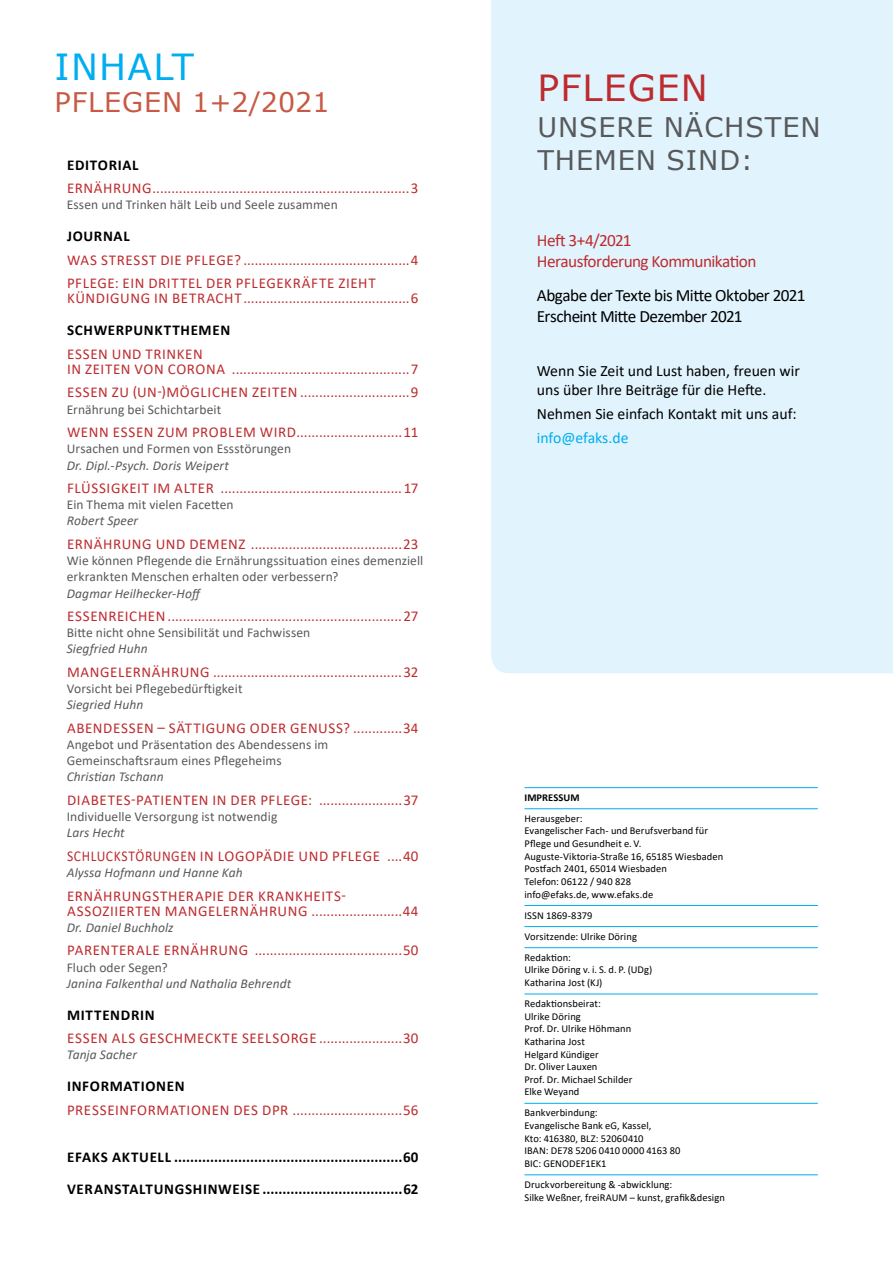
<style>
.page{position:relative;width:893px;height:1263px;background:#fff}
.page>*{position:absolute;margin:0;border:0;box-sizing:border-box;transform-origin:0 0}
.t1{font:36px "Verdana";letter-spacing:.035em;color:#bd2b2e}
.t2{font:36px "Verdana";letter-spacing:.035em;color:#00aeef}
.t3{font:27px/32.4px "Verdana";letter-spacing:.035em;color:#58595b}
.t4{font:27px "Verdana";letter-spacing:.035em;color:#c85945}
.t5{font:17.25px/21px "Calibri";letter-spacing:-.035em;color:#000}
.t6{font:17.25px/21px "Calibri";letter-spacing:-.035em;color:#bd2b2e}
.t7{font:15.75px/19.5px "Calibri";color:#000}
.t8{font:15.75px "Calibri";letter-spacing:-.005em;color:#00aeef}
.t9{font:15px/15px "Calibri";letter-spacing:.04em;color:#bd2b2e}
.t10{font:700 15px/32px "Calibri";letter-spacing:.045em;color:#000}
.t11{font:15px "Calibri";letter-spacing:.04em;color:#bd2b2e;scale:.9 1}
.t12{font:13.5px/16.2px "Calibri";letter-spacing:.005em;color:#58595b}
.t13{font:italic 13.5px "Calibri";letter-spacing:.005em;color:#58595b}
.t14{font:10.5px/12.6px "Calibri";letter-spacing:.005em;color:#000}
.t15{font:700 10.5px "Calibri";letter-spacing:.01em;color:#000}
</style>
<div class="page">
<hr style="left:524px;top:787px;width:294px;height:1px;background:#00aeef">
<hr style="left:524px;top:808px;width:294px;height:1px;background:#00aeef">
<hr style="left:524px;top:905px;width:294px;height:1px;background:#00aeef">
<hr style="left:524px;top:926px;width:294px;height:1px;background:#00aeef">
<hr style="left:524px;top:947px;width:294px;height:1px;background:#00aeef">
<hr style="left:524px;top:993px;width:294px;height:1px;background:#00aeef">
<hr style="left:524px;top:1103px;width:294px;height:1px;background:#00aeef">
<hr style="left:524px;top:1174px;width:294px;height:1px;background:#00aeef">
<div style="left:491px;top:0;width:402px;height:673px;background:#e1f4fd"></div>
<h1 class="t2" style="left:55px;top:42px;width:141px">INHALT</h1>
<h2 class="t4" style="left:54px;top:84px;width:277px">PFLEGEN 1+2/2021</h2>
<p class="t10" style="left:67px;top:148px;width:73px">EDITORIAL</p>
<p class="t9" style="left:67px;top:180px;width:353px">ERNÄHRUNG....................................................................3</p>
<p class="t12" style="left:67px;top:196px;width:273px">Essen und Trinken hält Leib und Seele zusammen</p>
<p class="t10" style="left:67px;top:220px;width:64px">JOURNAL</p>
<p class="t9" style="left:67px;top:248px;width:353px;line-height:23.5px">WAS STRESST DIE PFLEGE? ............................................4<br>PFLEGE: EIN DRITTEL DER PFLEGEKRÄFTE ZIEHT</p>
<p class="t9" style="left:67px;top:290px;width:353px">KÜNDIGUNG IN BETRACHT............................................6</p>
<p class="t10" style="left:67px;top:314px;width:165px">SCHWERPUNKTTHEMEN</p>
<p class="t9" style="left:67px;top:346px;width:353px">ESSEN UND TRINKEN<br>IN ZEITEN VON CORONA ...............................................7</p>
<p class="t9" style="left:67px;top:385px;width:353px">ESSEN ZU (UN-)MÖGLICHEN ZEITEN .............................9</p>
<p class="t12" style="left:67px;top:401px;width:156px">Ernährung bei Schichtarbeit</p>
<p class="t9" style="left:67px;top:424px;width:353px">WENN ESSEN ZUM PROBLEM WIRD............................11</p>
<p class="t12" style="left:67px;top:440px;width:226px">Ursachen und Formen von Essstörungen</p>
<p class="t13" style="left:67px;top:456px;width:164px">Dr. Dipl.-Psych. Doris Weipert</p>
<p class="t9" style="left:67px;top:480px;width:353px">FLÜSSIGKEIT IM ALTER ................................................17</p>
<p class="t12" style="left:67px;top:496px;width:168px">Ein Thema mit vielen Facetten</p>
<p class="t13" style="left:67px;top:512px;width:73px">Robert Speer</p>
<p class="t9" style="left:67px;top:536px;width:353px">ERNÄHRUNG UND DEMENZ ........................................23</p>
<p class="t12" style="left:67px;top:552px;width:358px">Wie können Pflegende die Ernährungssituation eines demenziell erkrankten Menschen erhalten oder verbessern?</p>
<p class="t13" style="left:67px;top:584px;width:137px">Dagmar Heilhecker-Hoff</p>
<p class="t9" style="left:67px;top:608px;width:353px">ESSENREICHEN..............................................................27</p>
<p class="t12" style="left:67px;top:624px;width:245px">Bitte nicht ohne Sensibilität und Fachwissen</p>
<p class="t13" style="left:67px;top:640px;width:82px">Siegfried Huhn</p>
<p class="t9" style="left:67px;top:664px;width:353px">MANGELERNÄHRUNG ..................................................32</p>
<p class="t12" style="left:67px;top:680px;width:177px">Vorsicht bei Pflegebedürftigkeit</p>
<p class="t13" style="left:67px;top:695px;width:78px">Siegried Huhn</p>
<p class="t9" style="left:67px;top:720px;width:353px">ABENDESSEN – SÄTTIGUNG ODER GENUSS? .............34</p>
<p class="t12" style="left:67px;top:736px;width:263px">Angebot und Präsentation des Abendessens im<br>Gemeinschaftsraum eines Pflegeheims</p>
<p class="t13" style="left:67px;top:768px;width:98px">Christian Tschann</p>
<p class="t9" style="left:67px;top:792px;width:353px">DIABETES-PATIENTEN IN DER PFLEGE: ......................37</p>
<p class="t12" style="left:67px;top:808px;width:212px">Individuelle Versorgung ist notwendig</p>
<p class="t13" style="left:67px;top:823px;width:60px">Lars Hecht</p>
<p class="t11" style="left:67px;top:845px;width:392px">SCHLUCKSTÖRUNGEN IN LOGOPÄDIE UND PFLEGE ....40</p>
<p class="t13" style="left:67px;top:863px;width:177px">Alyssa Hofmann und Hanne Kah</p>
<p class="t9" style="left:67px;top:888px;width:353px">ERNÄHRUNGSTHERAPIE DER KRANKHEITS-<br>ASSOZIIERTEN MANGELERNÄHRUNG ........................44</p>
<p class="t13" style="left:67px;top:918px;width:108px">Dr. Daniel Buchholz</p>
<p class="t9" style="left:67px;top:942px;width:353px">PARENTERALE ERNÄHRUNG .......................................50</p>
<p class="t12" style="left:67px;top:958px;width:102px">Fluch oder Segen?</p>
<p class="t13" style="left:67px;top:974px;width:226px">Janina Falkenthal und Nathalia Behrendt</p>
<p class="t10" style="left:67px;top:998px;width:89px">MITTENDRIN</p>
<p class="t9" style="left:67px;top:1030px;width:353px">ESSEN ALS GESCHMECKTE SEELSORGE ......................30</p>
<p class="t13" style="left:67px;top:1045px;width:72px">Tanja Sacher</p>
<p class="t10" style="left:67px;top:1070px;width:119px">INFORMATIONEN</p>
<p class="t9" style="left:67px;top:1102px;width:353px">PRESSEINFORMATIONEN DES DPR .............................56</p>
<p class="t10" style="left:67px;top:1141px;width:353px">EFAKS AKTUELL .........................................................60<br>VERANSTALTUNGSHINWEISE ...................................62</p>
<h1 class="t1" style="left:537px;top:63px;width:172px">PFLEGEN</h1>
<h2 class="t3" style="left:537px;top:111px;width:285px">UNSERE NÄCHSTEN<br>THEMEN SIND:</h2>
<p class="t6" style="left:537px;top:229px;width:221px">Heft 3+4/2021<br>Herausforderung Kommunikation</p>
<p class="t5" style="left:537px;top:284px;width:270px">Abgabe der Texte bis Mitte Oktober 2021<br>Erscheint Mitte Dezember 2021</p>
<p class="t7" style="left:537px;top:360px;width:265px">Wenn Sie Zeit und Lust haben, freuen wir uns über Ihre Beiträge für die Hefte.</p>
<p class="t7" style="left:537px;top:403px;width:261px">Nehmen Sie einfach Kontakt mit uns auf:</p>
<p class="t8" style="left:537px;top:426px;width:93px">info@efaks.de</p>
<p class="t15" style="left:524px;top:790px;width:57px">IMPRESSUM</p>
<p class="t14" style="left:524px;top:812px;width:200px">Herausgeber:<br>Evangelischer Fach- und Berufsverband für<br>Pflege und Gesundheit e. V.<br>Auguste-Viktoria-Straße 16, 65185 Wiesbaden<br>Postfach 2401, 65014 Wiesbaden<br>Telefon: 06122 / 940 828<br>info@efaks.de, www.efaks.de</p>
<p class="t14" style="left:524px;top:904px;width:114px;line-height:21.1px">ISSN 1869-8379<br>Vorsitzende: Ulrike Döring<br>Redaktion:</p>
<p class="t14" style="left:524px;top:963px;width:129px">Ulrike Döring v. i. S. d. P. (UDg)<br>Katharina Jost (KJ)</p>
<p class="t14" style="left:524px;top:997px;width:110px">Redaktionsbeirat:<br>Ulrike Döring<br>Prof. Dr. Ulrike Höhmann<br>Katharina Jost<br>Helgard Kündiger<br>Dr. Oliver Lauxen<br>Prof. Dr. Michael Schilder<br>Elke Weyand</p>
<p class="t14" style="left:524px;top:1106px;width:158px">Bankverbindung:<br>Evangelische Bank eG, Kassel,<br>Kto: 416380, BLZ: 52060410<br>IBAN: DE78 5206 0410 0000 4163 80<br>BIC: GENODEF1EK1</p>
<p class="t14" style="left:524px;top:1178px;width:202px">Druckvorbereitung &amp; -abwicklung:<br>Silke Weßner, freiRAUM – kunst, grafik&amp;design</p>
</div>
